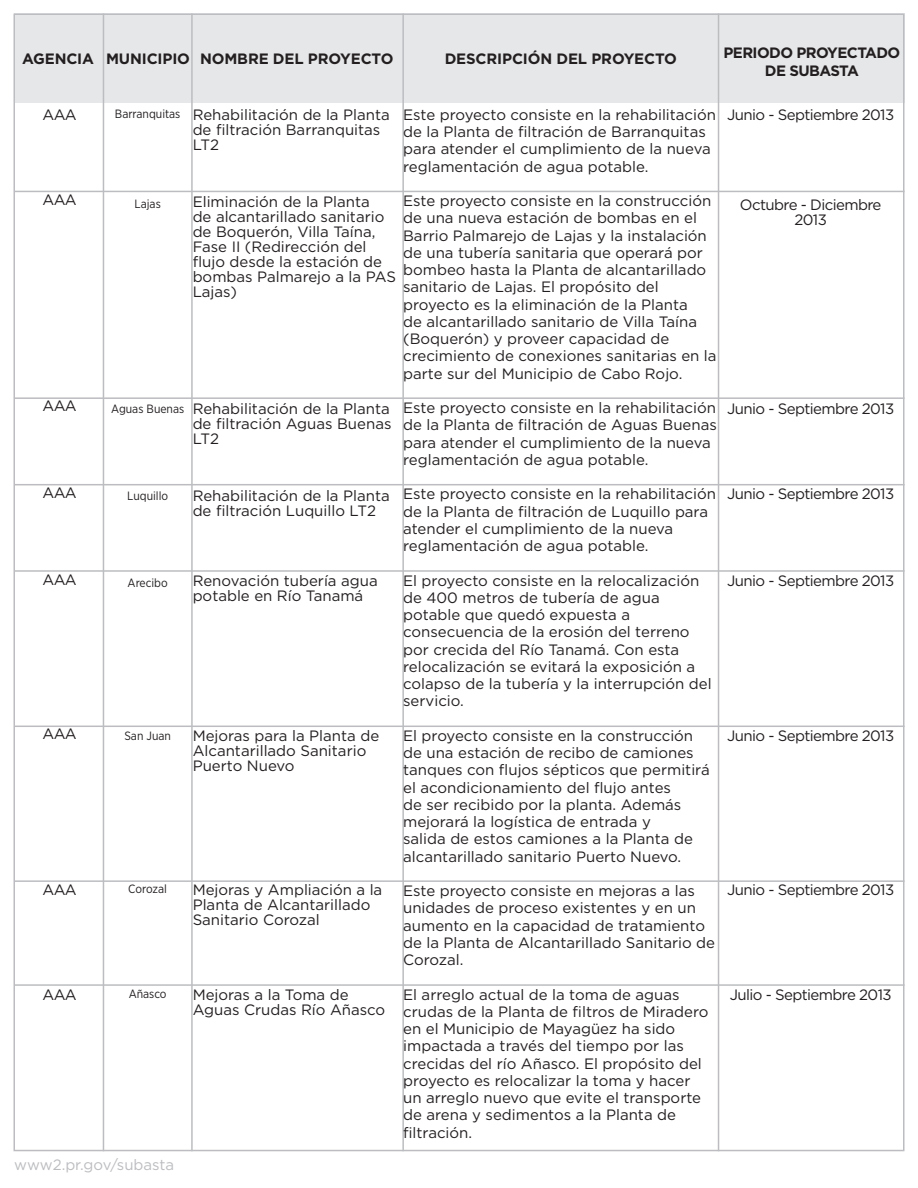
<style>
.page{position:relative;width:918px;height:1188px;background:#fff}
.page>*{position:absolute;margin:0;border:0;box-sizing:border-box;transform-origin:0 0}
.t1{font:15px/17.2px "Gotham";color:#231f20}
.t2{font:15px/15px "Gotham";letter-spacing:-.04em;color:#231f20;text-align:center}
.t3{font:700 15px "Gotham";letter-spacing:-.01em;color:#231f20}
.t4{font:700 15px/18px "Gotham";letter-spacing:-.04em;color:#231f20;text-align:center}
.t5{font:15px "Gotham";color:#bcbdc0}
.t6{font:12px "Gotham Narrow";color:#231f20}
</style>
<div class="page">
<div style="left:14px;top:14px;width:89px;height:89px;background:#e6e7e9"></div>
<div style="left:103px;top:14px;width:90px;height:89px;background:#e6e7e9"></div>
<div style="left:193px;top:14px;width:211px;height:89px;background:#e6e7e9"></div>
<div style="left:404px;top:14px;width:315px;height:89px;background:#e6e7e9"></div>
<div style="left:719px;top:14px;width:185px;height:89px;background:#e6e7e9"></div>
<hr style="left:103px;top:14px;width:1px;height:1137px;background:#bcbdc0">
<hr style="left:191px;top:14px;width:2px;height:1137px;background:#bcbdc0">
<hr style="left:402px;top:14px;width:2px;height:1137px;background:#bcbdc0">
<hr style="left:718px;top:14px;width:1px;height:1137px;background:#bcbdc0">
<hr style="left:14px;top:191px;width:890px;height:1px;background:#bcbdc0">
<hr style="left:14px;top:397px;width:890px;height:2px;background:#bcbdc0">
<hr style="left:14px;top:484px;width:890px;height:1px;background:#bcbdc0">
<hr style="left:14px;top:570px;width:890px;height:2px;background:#bcbdc0">
<hr style="left:14px;top:726px;width:890px;height:1px;background:#bcbdc0">
<hr style="left:14px;top:880px;width:890px;height:2px;background:#bcbdc0">
<hr style="left:14px;top:984px;width:890px;height:2px;background:#bcbdc0">
<p class="t3" style="left:22px;top:49px;width:73px">AGENCIA</p>
<p class="t3" style="left:106px;top:49px;width:85px">MUNICIPIO</p>
<p class="t3" style="left:200px;top:49px;width:195px">NOMBRE DEL PROYECTO</p>
<p class="t3" style="left:445px;top:49px;width:234px">DESCRIPCIÓN DEL PROYECTO</p>
<p class="t4" style="left:724px;top:44px;width:178px">PERIODO PROYECTADO<br>DE SUBASTA</p>
<p class="t1" style="left:43px;top:106px;width:36px">AAA</p>
<p class="t1" style="left:43px;top:191px;width:36px">AAA</p>
<p class="t1" style="left:43px;top:397px;width:36px">AAA</p>
<p class="t1" style="left:43px;top:484px;width:36px">AAA</p>
<p class="t1" style="left:43px;top:571px;width:36px">AAA</p>
<p class="t1" style="left:43px;top:725px;width:36px">AAA</p>
<p class="t1" style="left:43px;top:881px;width:36px">AAA</p>
<p class="t1" style="left:43px;top:986px;width:36px">AAA</p>
<p class="t6" style="left:115px;top:106px;width:67px">Barranquitas</p>
<p class="t6" style="left:135px;top:196px;width:28px">Lajas</p>
<p class="t6" style="left:111px;top:402px;width:75px">Aguas Buenas</p>
<p class="t6" style="left:127px;top:489px;width:42px">Luquillo</p>
<p class="t6" style="left:128px;top:576px;width:42px">Arecibo</p>
<p class="t6" style="left:124px;top:729px;width:48px">San Juan</p>
<p class="t6" style="left:128px;top:882px;width:40px">Corozal</p>
<p class="t6" style="left:129px;top:987px;width:39px">Añasco</p>
<p class="t1" style="left:193px;top:107px;width:199px;line-height:15px">Rehabilitación de la Planta de filtración Barranquitas<br>LT2</p>
<p class="t1" style="left:193px;top:194px;width:205px;line-height:15px">Eliminación de la Planta<br>de alcantarillado sanitario de Boquerón, Villa Taína,<br>Fase II (Redirección del flujo desde la estación de bombas Palmarejo a la PAS<br>Lajas)</p>
<p class="t1" style="left:193px;top:401px;width:200px;line-height:15px;text-align:justify">Rehabilitación de la Planta de filtración Aguas Buenas LT2</p>
<p class="t1" style="left:193px;top:488px;width:199px;line-height:15px">Rehabilitación de la Planta de filtración Luquillo LT2</p>
<p class="t1" style="left:193px;top:574px;width:187px;line-height:15px">Renovación tubería agua potable en Río Tanamá</p>
<p class="t1" style="left:193px;top:728px;width:188px;line-height:15px">Mejoras para la Planta de<br>Alcantarillado Sanitario<br>Puerto Nuevo</p>
<p class="t1" style="left:193px;top:883px;width:191px;line-height:15px">Mejoras y Ampliación a la<br>Planta de Alcantarillado<br>Sanitario Corozal</p>
<p class="t1" style="left:193px;top:988px;width:194px;line-height:15px">Mejoras a la Toma de<br>Aguas Crudas Río Añasco</p>
<p class="t1" style="left:403px;top:106px;width:314px">Este proyecto consiste en la rehabilitación de la Planta de filtración de Barranquitas para atender el cumplimiento de la nueva reglamentación de agua potable.</p>
<p class="t1" style="left:403px;top:192px;width:315px">Este proyecto consiste en la construcción de una nueva estación de bombas en el Barrio Palmarejo de Lajas y la instalación de una tubería sanitaria que operará por bombeo hasta la Planta de alcantarillado sanitario de Lajas. El propósito del proyecto es la eliminación de la Planta<br>de alcantarillado sanitario de Villa Taína (Boquerón) y proveer capacidad de crecimiento de conexiones sanitarias en la parte sur del Municipio de Cabo Rojo.</p>
<p class="t1" style="left:403px;top:399px;width:315px">Este proyecto consiste en la rehabilitación de la Planta de filtración de Aguas Buenas para atender el cumplimiento de la nueva reglamentación de agua potable.</p>
<p class="t1" style="left:403px;top:485px;width:314px">Este proyecto consiste en la rehabilitación de la Planta de filtración de Luquillo para atender el cumplimiento de la nueva reglamentación de agua potable.</p>
<p class="t1" style="left:403px;top:572px;width:310px">El proyecto consiste en la relocalización de 400 metros de tubería de agua potable que quedó expuesta a consecuencia de la erosión del terreno por crecida del Río Tanamá. Con esta relocalización se evitará la exposición a colapso de la tubería y la interrupción del servicio.</p>
<p class="t1" style="left:403px;top:727px;width:308px">El proyecto consiste en la construcción de una estación de recibo de camiones tanques con flujos sépticos que permitirá el acondicionamiento del flujo antes<br>de ser recibido por la planta. Además mejorará la logística de entrada y<br>salida de estos camiones a la Planta de alcantarillado sanitario Puerto Nuevo.</p>
<p class="t1" style="left:403px;top:882px;width:313px">Este proyecto consiste en mejoras a las unidades de proceso existentes y en un aumento en la capacidad de tratamiento de la Planta de Alcantarillado Sanitario de Corozal.</p>
<p class="t1" style="left:403px;top:986px;width:307px">El arreglo actual de la toma de aguas crudas de la Planta de filtros de Miradero en el Municipio de Mayagüez ha sido impactada a través del tiempo por las crecidas del río Añasco. El propósito del proyecto es relocalizar la toma y hacer un arreglo nuevo que evite el transporte de arena y sedimentos a la Planta de filtración.</p>
<p class="t2" style="left:727px;top:107px;width:169px">Junio - Septiembre 2013</p>
<p class="t2" style="left:740px;top:197px;width:143px">Octubre - Diciembre<br>2013</p>
<p class="t2" style="left:727px;top:401px;width:169px">Junio - Septiembre 2013</p>
<p class="t2" style="left:727px;top:487px;width:169px">Junio - Septiembre 2013</p>
<p class="t2" style="left:727px;top:574px;width:169px">Junio - Septiembre 2013</p>
<p class="t2" style="left:727px;top:728px;width:169px">Junio - Septiembre 2013</p>
<p class="t2" style="left:727px;top:883px;width:169px">Junio - Septiembre 2013</p>
<p class="t2" style="left:730px;top:988px;width:163px">Julio - Septiembre 2013</p>
<p class="t5" style="left:14px;top:1156px;width:162px">www2.pr.gov/subasta</p>
</div>
